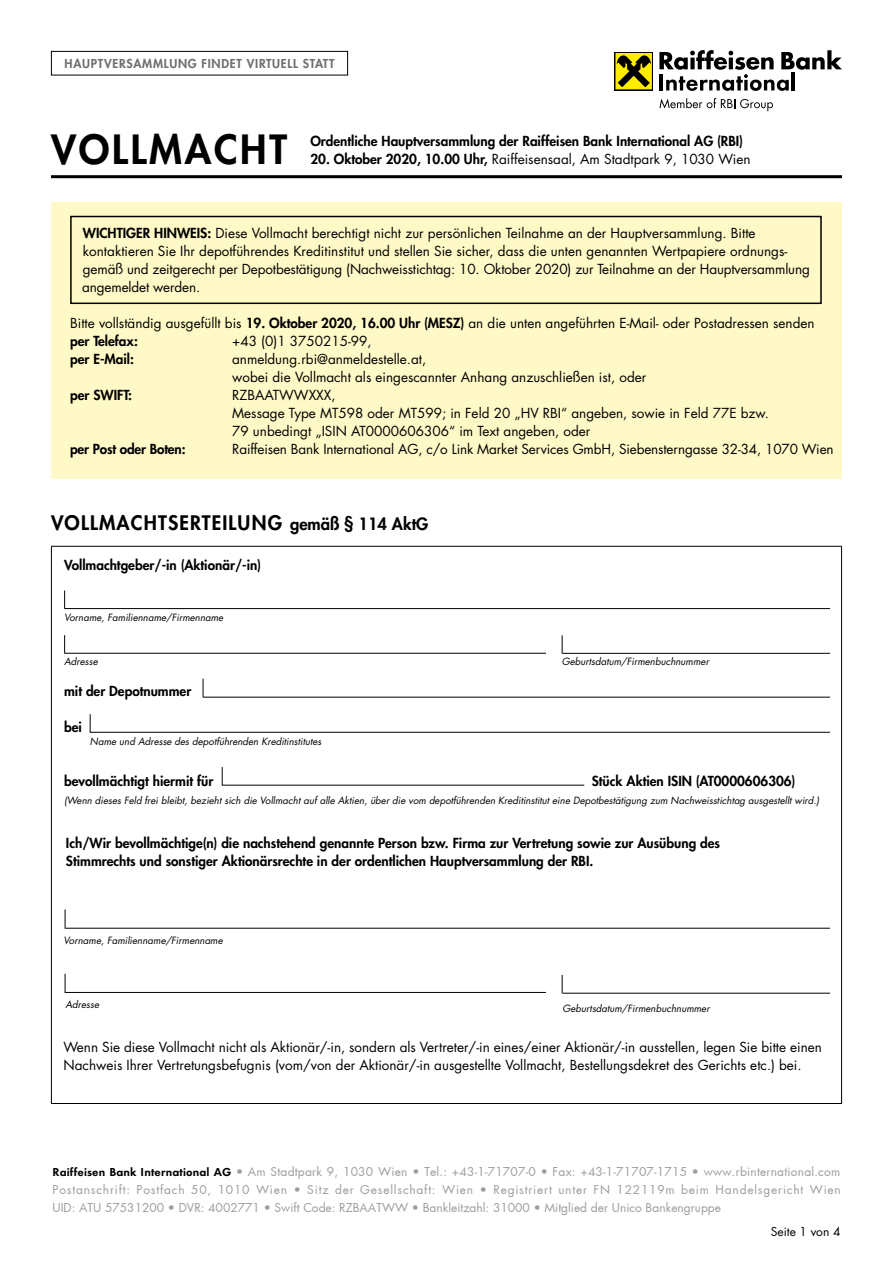
<style>
.page{position:relative;width:893px;height:1263px;background:#fff}
.page>*{position:absolute;margin:0;border:0;box-sizing:border-box;transform-origin:0 0}
.t1{font:800 39.15px "Futura Std";letter-spacing:.07em;color:#000}
.t2{font:800 19.5px "Futura Std";letter-spacing:.06em;color:#000}
.t3{font:13.5px/18px "Futura Std";color:#000}
.t4{font:800 13.5px/18px "Futura Std";color:#000}
.t5{font:12px/18px "Futura CE";color:#9d9d9c;text-align:justify}
.t6{font:800 12px "Futura Std";letter-spacing:.06em;color:#706f6f}
.t7{font:12px "Futura Std";color:#000}
.t8{font:italic 9.75px "Futura Std";color:#000}
.s1{font-weight:800}
.s2{font-size:16.5px}
.s3{font-family:"Futura EFOP Heavy New";color:#000}
</style>
<div class="page">
<svg style="left:614px;top:52px;width:39px;height:38px"></svg>
<div style="left:615px;top:53px;width:37px;height:36px;background:#ffed00"></div>
<svg style="left:617px;top:55px;width:34px;height:32px"></svg>
<svg style="left:659px;top:50px;width:183px;height:41px"></svg>
<hr style="left:792px;top:73px;width:3px;height:18px;background:#000">
<svg style="left:659px;top:98px;width:114px;height:13px"></svg>
<hr style="left:51px;top:546px;width:791px;height:1px;background:#000">
<hr style="left:51px;top:547px;width:1px;height:556px;background:#000">
<hr style="left:841px;top:547px;width:1px;height:556px;background:#000">
<hr style="left:51px;top:1103px;width:791px;height:1px;background:#000">
<div style="left:51px;top:202px;width:791px;height:276px;background:#fff9c7"></div>
<hr style="left:65px;top:608px;width:765px;height:1px;background:#000">
<hr style="left:65px;top:653px;width:481px;height:1px;background:#000">
<hr style="left:90px;top:732px;width:740px;height:1px;background:#000">
<svg style="left:64px;top:590px;width:1px;height:19px"></svg>
<hr style="left:222px;top:785px;width:362px;height:1px;background:#000">
<svg style="left:222px;top:767px;width:1px;height:18px"></svg>
<hr style="left:562px;top:653px;width:268px;height:1px;background:#000">
<svg style="left:562px;top:635px;width:1px;height:18px"></svg>
<svg style="left:64px;top:635px;width:1px;height:18px"></svg>
<hr style="left:203px;top:697px;width:627px;height:1px;background:#000">
<svg style="left:203px;top:679px;width:1px;height:18px"></svg>
<svg style="left:90px;top:714px;width:1px;height:18px"></svg>
<hr style="left:51px;top:175px;width:791px;height:3px;background:#000">
<div style="left:70px;top:216px;width:752px;height:88px;border:2px solid #000"></div>
<hr style="left:65px;top:928px;width:765px;height:1px;background:#000">
<hr style="left:65px;top:992px;width:481px;height:1px;background:#000">
<hr style="left:562px;top:993px;width:268px;height:1px;background:#000">
<svg style="left:562px;top:975px;width:1px;height:18px"></svg>
<svg style="left:65px;top:909px;width:1px;height:19px"></svg>
<svg style="left:65px;top:974px;width:1px;height:18px"></svg>
<div style="left:51px;top:51px;width:297px;height:24px;border:1px solid #000"></div>
<p class="t6" style="left:65px;top:56px;width:271px">HAUPTVERSAMMLUNG FINDET VIRTUELL STATT</p>
<h1 class="t1" style="left:51px;top:125px;width:238px">VOLLMACHT</h1>
<p class="t4" style="left:310px;top:132px;width:434px">Ordentliche Hauptversammlung der Raiffeisen Bank International AG (RBI)</p>
<p class="t3" style="left:310px;top:150px;width:442px"><span class="s1">20. Oktober 2020, 10.00 Uhr,</span> Raiffeisensaal, Am Stadtpark 9, 1030 Wien</p>
<p class="t3" style="left:82px;top:224px;width:729px"><span class="s1">WICHTIGER HINWEIS:</span> Diese Vollmacht berechtigt nicht zur persönlichen Teilnahme an der Hauptversammlung. Bitte kontaktieren Sie Ihr depotführendes Kreditinstitut und stellen Sie sicher, dass die unten genannten Wertpapiere ordnungs&shy;gemäß und zeitgerecht per Depotbestätigung (Nachweisstichtag: 10. Oktober 2020) zur Teilnahme an der Hauptversammlung angemeldet werden.</p>
<p class="t3" style="left:70px;top:314px;width:746px">Bitte vollständig ausgefüllt bis <span class="s1">19. Oktober 2020, 16.00 Uhr (MESZ)</span> an die unten angeführten E-Mail- oder Postadressen senden <span class="s1">per Telefax:</span></p>
<p class="t3" style="left:232px;top:332px;width:141px">+43 (0)1 3750215-99,</p>
<p class="t4" style="left:70px;top:350px;width:65px">per E-Mail:</p>
<p class="t3" style="left:232px;top:350px;width:416px">anmeldung.rbi@anmeldestelle.at,<br>wobei die Vollmacht als eingescannter Anhang anzuschließen ist, oder</p>
<p class="t4" style="left:70px;top:386px;width:63px">per SWIFT:</p>
<p class="t3" style="left:232px;top:386px;width:538px">RZBAATWWXXX,<br>Message Type MT598 oder MT599; in Feld 20 „HV RBI“ angeben, sowie in Feld 77E bzw.<br>79 unbedingt „ISIN AT0000606306“ im Text angeben, oder</p>
<p class="t4" style="left:70px;top:440px;width:117px">per Post oder Boten:</p>
<p class="t3" style="left:232px;top:440px;width:603px">Raiffeisen Bank International AG, c/o Link Market Services GmbH, Siebensterngasse 32-34, 1070 Wien</p>
<h2 class="t2" style="left:51px;top:511px;width:379px">VOLLMACHTSERTEILUNG <span class="s2">gemäß § 114 AktG</span></h2>
<p class="t4" style="left:64px;top:556px;width:198px">Vollmachtgeber/-in (Aktionär/-in)</p>
<p class="t8" style="left:64px;top:611px;width:161px">Vorname, Familienname/Firmenname</p>
<p class="t8" style="left:64px;top:655px;width:35px">Adresse</p>
<p class="t8" style="left:562px;top:655px;width:149px">Geburtsdatum/Firmenbuchnummer</p>
<p class="t4" style="left:64px;top:682px;width:129px">mit der Depotnummer</p>
<p class="t4" style="left:64px;top:718px;width:19px">bei</p>
<p class="t8" style="left:90px;top:735px;width:233px">Name und Adresse des depotführenden Kreditinstitutes</p>
<p class="t4" style="left:64px;top:772px;width:151px">bevollmächtigt hiermit für</p>
<p class="t4" style="left:592px;top:772px;width:205px">Stück Aktien ISIN (AT0000606306)</p>
<p class="t8" style="left:64px;top:794px;width:757px">(Wenn dieses Feld frei bleibt, bezieht sich die Vollmacht auf alle Aktien, über die vom depotführenden Kreditinstitut eine Depotbestätigung zum Nachweisstichtag ausgestellt wird.)</p>
<p class="t4" style="left:66px;top:834px;width:656px">Ich/Wir bevollmächtige(n) die nachstehend genannte Person bzw. Firma zur Vertretung sowie zur Ausübung des<br>Stimmrechts und sonstiger Aktionärsrechte in der ordentlichen Hauptversammlung der RBI.</p>
<p class="t8" style="left:64px;top:934px;width:161px">Vorname, Familienname/Firmenname</p>
<p class="t8" style="left:65px;top:998px;width:35px">Adresse</p>
<p class="t8" style="left:562px;top:1002px;width:149px">Geburtsdatum/Firmenbuchnummer</p>
<p class="t3" style="left:64px;top:1038px;width:760px">Wenn Sie diese Vollmacht nicht als Aktionär/-in, sondern als Vertreter/-in eines/einer Aktionär/-in ausstellen, legen Sie bitte einen<br>Nachweis Ihrer Vertretungsbefugnis (vom/von der Aktionär/-in ausgestellte Vollmacht, Bestellungsdekret des Gerichts etc.) bei.</p>
<p class="t5" style="left:53px;top:1163px;width:790px"><span class="s3">Raiffeisen Bank International AG</span> • Am Stadtpark 9, 1030 Wien • Tel.: +43-1-71707-0 • Fax: +43-1-71707-1715 • www.rbinternational.com Postanschrift: Postfach 50, 1010 Wien • Sitz der Gesellschaft: Wien • Registriert unter FN 122119m beim Handelsgericht Wien UID: ATU 57531200 • DVR: 4002771 • Swift Code: RZBAATWW • Bankleitzahl: 31000 • Mitglied der Unico Bankengruppe</p>
<p class="t7" style="left:771px;top:1224px;width:71px">Seite 1 von 4</p>
</div>
